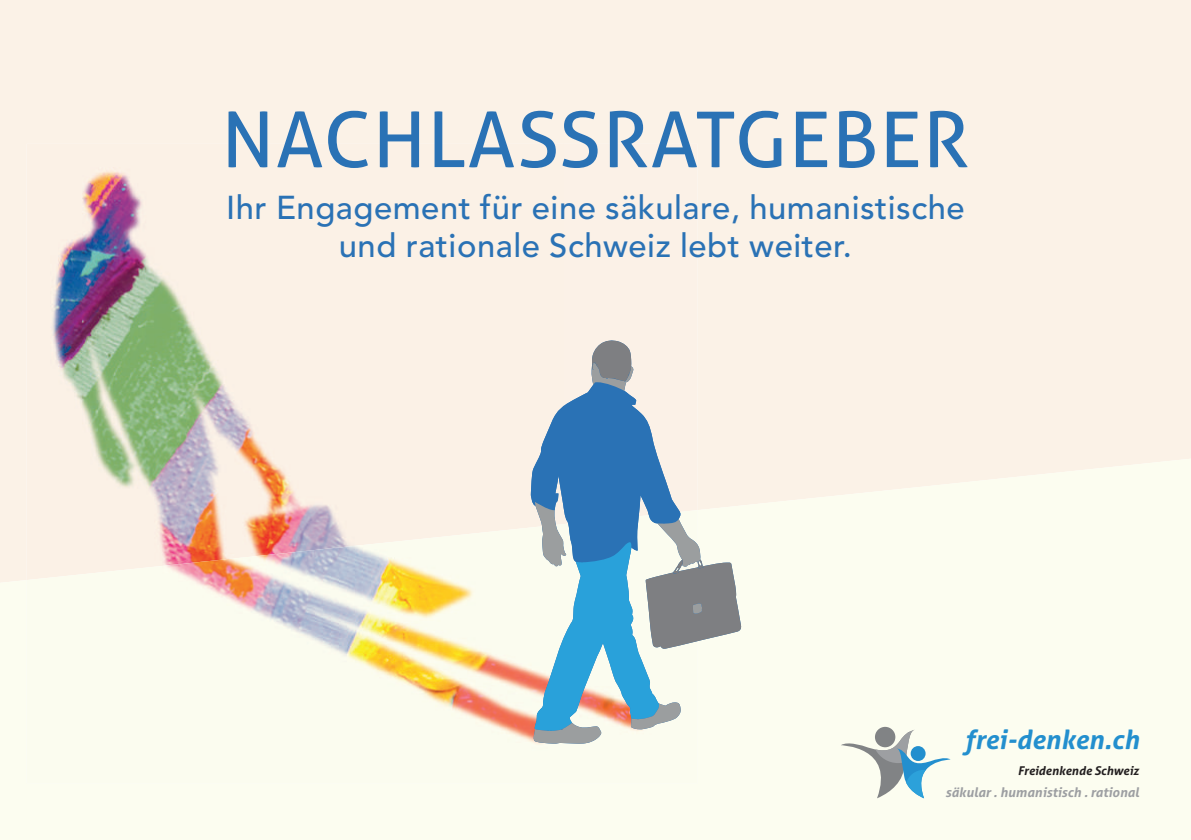
<style>
.page{position:relative;width:1191px;height:840px;background:#fff}
.page>*{position:absolute;margin:0;border:0;box-sizing:border-box;transform-origin:0 0}
.t1{font:77px "Aller";letter-spacing:.025em;color:#2a72b5}
.t2{font:500 32.8px/38.4px "Avenir LT";letter-spacing:.015em;color:#2a72b5;text-align:center}
.t3{font:italic 700 26.4px "Aller";color:#238fce}
.t4{font:italic 700 13.2px "Aller";color:#9d9fa2}
.t5{font:italic 700 12.2px "Aller";color:#231f20}
</style>
<div class="page">
<div style="left:0;top:0;width:1191px;height:458px;background:#fbf2e7"></div>
<div style="left:0;top:458px;width:1191px;height:381px;background:#fcfdf0"></div>
<img style="left:26px;top:144px;width:537px;height:366px">
<div style="left:563px;top:144px;width:134px;height:196px;background:#fbf1e7"></div>
<img style="left:26px;top:510px;width:671px;height:272px">
<svg style="left:875px;top:726px;width:20px;height:20px"></svg>
<svg style="left:840px;top:729px;width:110px;height:68px"></svg>
<svg style="left:531px;top:340px;width:210px;height:403px"></svg>
<h1 class="t1" style="left:222px;top:93px;width:749px">NACHLASSRATGEBER</h1>
<p class="t2" style="left:226px;top:189px;width:740px">Ihr Engagement für eine säkulare, humanistische und rationale Schweiz lebt weiter.</p>
<p class="t3" style="left:965px;top:722px;width:176px">frei-denken.ch</p>
<p class="t5" style="left:1017px;top:762px;width:123px">Freidenkende Schweiz</p>
<p class="t4" style="left:945px;top:784px;width:195px">säkular . humanistisch . rational</p>
</div>
